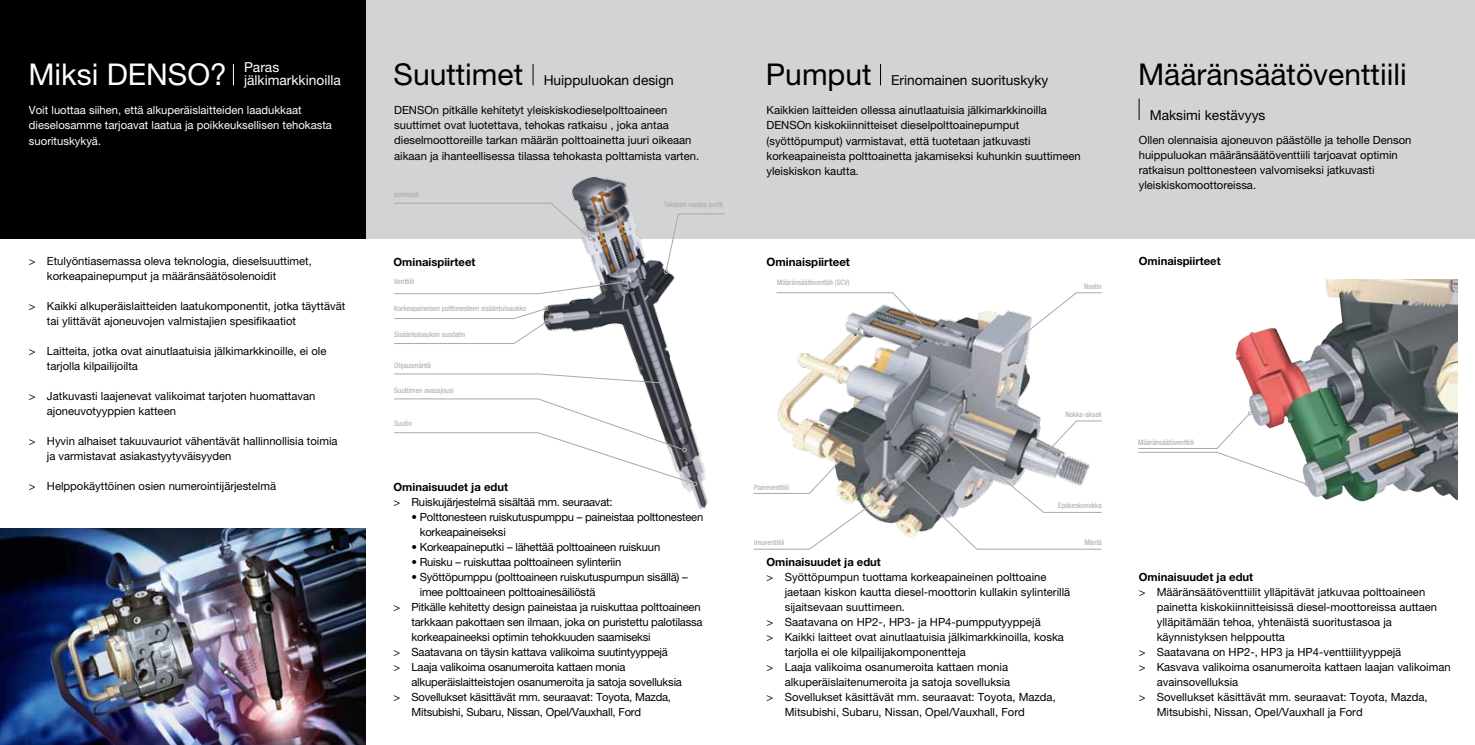
<style>
.page{position:relative;width:1475px;height:745px;background:#fff}
.page>*{position:absolute;margin:0;border:0;box-sizing:border-box;transform-origin:0 0}
.t1{font:30px "Helvetica Neue LT Pro";color:#000}
.t2{font:30px "Helvetica Neue LT Pro";color:#fff}
.t3{font:13.75px "Helvetica Neue LT Pro";color:#000}
.t4{font:13.75px/13.8px "Helvetica Neue LT Pro";color:#fff}
.t5{font:700 11.5px "Helvetica Neue LT Pro";color:#000}
.t6{font:11.25px/15px "Helvetica Neue LT Pro";color:#000}
.t7{font:11.25px/15px "Helvetica Neue LT Pro";letter-spacing:-.02em;color:#000}
.t8{font:11.25px/15px "Helvetica Neue LT Pro";color:#fff}
.t9{font:700 11.25px "Helvetica Neue LT Pro";color:#000}
.t10{font:condensed 7.5px "Helvetica Neue LT Pro";color:#a7a9ac}
</style>
<div class="page">
<div style="left:737px;top:0;width:390px;height:238px;background:#d1d3d4"></div>
<div style="left:365px;top:0;width:390px;height:238px;background:#d1d3d4"></div>
<div style="left:1109px;top:0;width:365px;height:238px;background:#d1d3d4"></div>
<svg style="left:880px;top:64px;width:1px;height:21px"></svg>
<svg style="left:532px;top:64px;width:1px;height:21px"></svg>
<svg style="left:1138px;top:99px;width:1px;height:21px"></svg>
<div style="left:0;top:0;width:365px;height:238px;background:#000"></div>
<svg style="left:233px;top:64px;width:1px;height:21px"></svg>
<img style="left:0;top:528px;width:365px;height:216px">
<img style="left:772px;top:318px;width:330px;height:232px">
<svg style="left:775px;top:292px;width:152px;height:37px"></svg>
<svg style="left:937px;top:292px;width:165px;height:111px"></svg>
<svg style="left:753px;top:456px;width:130px;height:93px"></svg>
<svg style="left:898px;top:420px;width:204px;height:129px"></svg>
<img style="left:1235px;top:280px;width:221px;height:222px">
<svg style="left:1138px;top:411px;width:170px;height:74px"></svg>
<img style="left:533px;top:177px;width:175px;height:333px">
<svg style="left:393px;top:202px;width:199px;height:38px"></svg>
<svg style="left:394px;top:279px;width:233px;height:15px"></svg>
<svg style="left:663px;top:213px;width:62px;height:61px"></svg>
<svg style="left:394px;top:373px;width:270px;height:12px"></svg>
<svg style="left:394px;top:397px;width:303px;height:89px"></svg>
<svg style="left:394px;top:306px;width:154px;height:38px"></svg>
<p class="t4" style="left:244px;top:60px;width:98px">Paras jälkimarkkinoilla</p>
<h1 class="t2" style="left:28px;top:57px;width:200px">Miksi DENSO?</h1>
<p class="t8" style="left:29px;top:103px;width:304px">Voit luottaa siihen, että alkuperäislaitteiden laadukkaat dieselosamme tarjoavat laatua ja poikkeuksellisen tehokasta suorituskykyä.</p>
<p class="t6" style="left:47px;top:253px;width:266px;text-indent:-18px">&gt; Etulyöntiasemassa oleva teknologia, dieselsuuttimet, korkeapainepumput ja määränsäätösolenoidit</p>
<p class="t6" style="left:47px;top:298px;width:300px;text-indent:-18px">&gt; Kaikki alkuperäislaitteiden laatukomponentit, jotka täyttävät tai ylittävät ajoneuvojen valmistajien spesifikaatiot</p>
<p class="t6" style="left:47px;top:343px;width:281px;text-indent:-18px">&gt; Laitteita, jotka ovat ainutlaatuisia jälkimarkkinoille, ei ole tarjolla kilpailijoilta</p>
<p class="t6" style="left:47px;top:388px;width:270px;text-indent:-18px">&gt; Jatkuvasti laajenevat valikoimat tarjoten huomattavan ajoneuvotyyppien katteen</p>
<p class="t6" style="left:47px;top:433px;width:292px;text-indent:-18px">&gt; Hyvin alhaiset takuuvauriot vähentävät hallinnollisia toimia ja varmistavat asiakastyytyväisyyden</p>
<p class="t6" style="left:29px;top:478px;width:248px">&gt; Helppokäyttöinen osien numerointijärjestelmä</p>
<h1 class="t1" style="left:393px;top:57px;width:131px">Suuttimet</h1>
<h1 class="t1" style="left:765px;top:57px;width:107px">Pumput</h1>
<h1 class="t1" style="left:1137px;top:57px;width:270px">Määränsäätöventtiili</h1>
<p class="t6" style="left:766px;top:103px;width:316px">Kaikkien laitteiden ollessa ainutlaatuisia jälkimarkkinoilla DENSOn kiskokiinnitteiset dieselpolttoainepumput (syöttöpumput) varmistavat, että tuotetaan jatkuvasti korkeapaineista polttoainetta jakamiseksi kuhunkin suuttimeen yleiskiskon kautta.</p>
<p class="t3" style="left:543px;top:72px;width:132px">Huippuluokan design</p>
<p class="t3" style="left:891px;top:72px;width:159px">Erinomainen suorituskyky</p>
<p class="t6" style="left:394px;top:103px;width:306px">DENSOn pitkälle kehitetyt yleiskiskodieselpolttoaineen suuttimet ovat luotettava, tehokas ratkaisu , joka antaa dieselmoottoreille tarkan määrän polttoainetta juuri oikeaan aikaan ja ihanteellisessa tilassa tehokasta polttamista varten.</p>
<p class="t3" style="left:1149px;top:107px;width:117px">Maksimi kestävyys</p>
<p class="t6" style="left:1138px;top:132px;width:274px">Ollen olennaisia ajoneuvon päästölle ja teholle Denson huippuluokan määränsäätöventtiili tarjoavat optimin ratkaisun polttonesteen valvomiseksi jatkuvasti yleiskiskomoottoreissa.</p>
<p class="t10" style="left:394px;top:190px;width:26px">solenoidi</p>
<p class="t9" style="left:393px;top:254px;width:83px">Ominaispiirteet</p>
<p class="t10" style="left:394px;top:277px;width:22px">Venttiili</p>
<p class="t10" style="left:394px;top:303px;width:133px">Korkeapaineisen polttonesteen sisääntuloaukko</p>
<p class="t10" style="left:394px;top:330px;width:73px">Sisääntuloaukon suodatin</p>
<p class="t10" style="left:394px;top:360px;width:38px">Ohjausmäntä</p>
<p class="t10" style="left:394px;top:385px;width:61px">Suuttimen avausjousi</p>
<p class="t10" style="left:394px;top:419px;width:19px">Suutin</p>
<p class="t10" style="left:664px;top:200px;width:61px">Takaisin vuotaa portti</p>
<p class="t9" style="left:393px;top:479px;width:116px">Ominaisuudet ja edut</p>
<p class="t7" style="left:393px;top:494px;width:220px">&gt; Ruiskujärjestelmä sisältää mm. seuraavat:</p>
<p class="t7" style="left:420px;top:509px;width:285px;text-indent:-8px">• Polttonesteen ruiskutuspumppu – paineistaa polttonesteen korkeapaineiseksi</p>
<p class="t7" style="left:411px;top:539px;width:250px">• Korkeapaineputki – lähettää polttoaineen ruiskuun</p>
<p class="t7" style="left:411px;top:554px;width:211px">• Ruisku – ruiskuttaa polttoaineen sylinteriin</p>
<p class="t7" style="left:411px;top:569px;width:278px">• Syöttöpumppu (polttoaineen ruiskutuspumpun sisällä) –</p>
<p class="t7" style="left:420px;top:584px;width:177px">imee polttoaineen polttoainesäiliöstä</p>
<p class="t7" style="left:393px;top:599px;width:308px">&gt; Pitkälle kehitetty design paineistaa ja ruiskuttaa polttoaineen</p>
<p class="t7" style="left:411px;top:614px;width:292px">tarkkaan pakottaen sen ilmaan, joka on puristettu palotilassa</p>
<p class="t7" style="left:411px;top:629px;width:241px">korkeapaineeksi optimin tehokkuuden saamiseksi</p>
<p class="t7" style="left:393px;top:644px;width:276px">&gt; Saatavana on täysin kattava valikoima suutintyyppejä</p>
<p class="t7" style="left:393px;top:659px;width:233px">&gt; Laaja valikoima osanumeroita kattaen monia</p>
<p class="t7" style="left:411px;top:674px;width:272px">alkuperäislaitteistojen osanumeroita ja satoja sovelluksia</p>
<p class="t7" style="left:393px;top:689px;width:279px">&gt; Sovellukset käsittävät mm. seuraavat: Toyota, Mazda,</p>
<p class="t7" style="left:411px;top:704px;width:231px">Mitsubishi, Subaru, Nissan, Opel/Vauxhall, Ford</p>
<p class="t5" style="left:766px;top:254px;width:85px">Ominaispiirteet</p>
<p class="t10" style="left:777px;top:278px;width:74px">Määränsäätöventtiili (SCV)</p>
<p class="t10" style="left:754px;top:482px;width:36px">Paineventtiili</p>
<p class="t10" style="left:1083px;top:282px;width:19px">Nostin</p>
<p class="t10" style="left:1065px;top:409px;width:38px">Nokka-akseli</p>
<p class="t10" style="left:1058px;top:501px;width:45px">Epäkeskonokka</p>
<p class="t10" style="left:754px;top:537px;width:32px">Imuventtiili</p>
<p class="t10" style="left:1084px;top:537px;width:19px">Mäntä</p>
<p class="t9" style="left:766px;top:554px;width:116px">Ominaisuudet ja edut</p>
<p class="t6" style="left:766px;top:569px;width:281px">&gt; Syöttöpumpun tuottama korkeapaineinen polttoaine</p>
<p class="t6" style="left:784px;top:584px;width:287px">jaetaan kiskon kautta diesel-moottorin kullakin sylinterillä</p>
<p class="t6" style="left:784px;top:599px;width:122px">sijaitsevaan suuttimeen.</p>
<p class="t6" style="left:766px;top:614px;width:276px">&gt; Saatavana on HP2-, HP3- ja HP4-pumpputyyppejä</p>
<p class="t6" style="left:766px;top:629px;width:299px">&gt; Kaikki laitteet ovat ainutlaatuisia jälkimarkkinoilla, koska</p>
<p class="t6" style="left:784px;top:644px;width:183px">tarjolla ei ole kilpailijakomponentteja</p>
<p class="t6" style="left:766px;top:659px;width:243px">&gt; Laaja valikoima osanumeroita kattaen monia</p>
<p class="t6" style="left:784px;top:674px;width:227px">alkuperäislaitenumeroita ja satoja sovelluksia</p>
<p class="t6" style="left:766px;top:689px;width:291px">&gt; Sovellukset käsittävät mm. seuraavat: Toyota, Mazda,</p>
<p class="t6" style="left:784px;top:704px;width:241px">Mitsubishi, Subaru, Nissan, Opel/Vauxhall, Ford</p>
<p class="t9" style="left:1138px;top:254px;width:83px">Ominaispiirteet</p>
<p class="t10" style="left:1137px;top:438px;width:57px">Määränsäätöventtiili</p>
<p class="t9" style="left:1138px;top:569px;width:116px">Ominaisuudet ja edut</p>
<p class="t6" style="left:1138px;top:583px;width:288px">&gt; Määränsäätöventtiilit ylläpitävät jatkuvaa polttoaineen</p>
<p class="t6" style="left:1156px;top:598px;width:282px">painetta kiskokiinnitteisissä diesel-moottoreissa auttaen</p>
<p class="t6" style="left:1156px;top:613px;width:237px">ylläpitämään tehoa, yhtenäistä suoritustasoa ja</p>
<p class="t6" style="left:1156px;top:628px;width:130px">käynnistyksen helppoutta</p>
<p class="t6" style="left:1138px;top:643px;width:264px">&gt; Saatavana on HP2-, HP3 ja HP4-venttiilityyppejä</p>
<p class="t6" style="left:1138px;top:658px;width:313px">&gt; Kasvava valikoima osanumeroita kattaen laajan valikoiman</p>
<p class="t6" style="left:1156px;top:673px;width:83px">avainsovelluksia</p>
<p class="t6" style="left:1138px;top:688px;width:290px">&gt; Sovellukset käsittävät mm. seuraavat: Toyota, Mazda,</p>
<p class="t6" style="left:1156px;top:703px;width:207px">Mitsubishi, Nissan, Opel/Vauxhall ja Ford</p>
</div>
